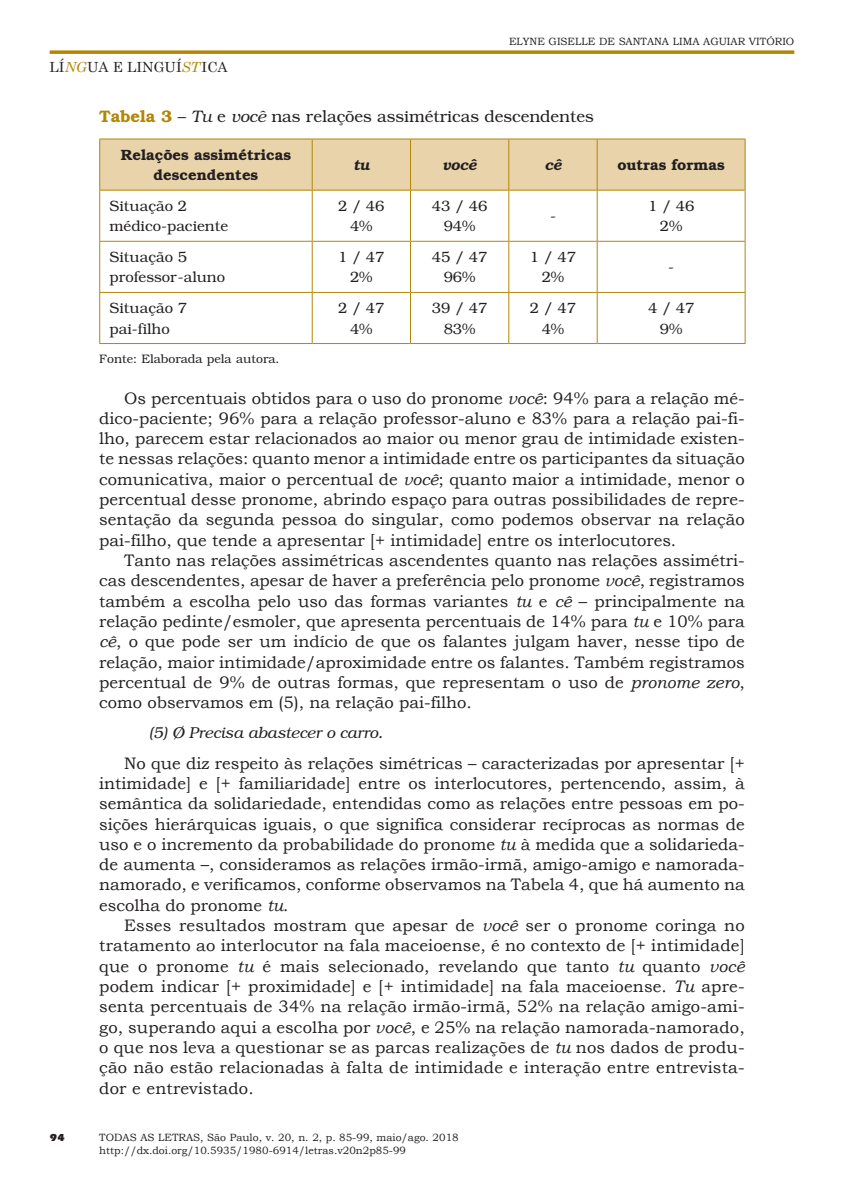
<style>
.page{position:relative;width:844px;height:1191px;background:#fff}
.page>*{position:absolute;margin:0;border:0;box-sizing:border-box;transform-origin:0 0}
.Texto{font:16.62px/20.3px "Bookman Old Style";color:#231f20;text-align:justify}
.Tabela_Tit{font:300 16.62px "Bookman";color:#231f20}
.Citação{font:italic 300 15.75px "Bookman";color:#231f20}
.Tabela_Miolo{font:300 14.88px/20.1px "Bookman";color:#231f20;text-align:center}
.Tabela_Gravata{font:600 14.88px/20.1px "Bookman";color:#231f20;text-align:center}
.Tabela_Gravata-2{font:italic 600 14.88px "Bookman";color:#231f20}
.t1{font:14px "Century Schoolbook";color:#231f20}
.Fonte_fig{font:300 12.25px "Bookman";color:#231f20}
.t2{font:10.5px/12.6px "Bookman Old Style";color:#231f20}
.t3{font:900 10.5px "Itc Eras";color:#231f20}
.s1{font-style:italic;color:#b28705}
.s2{font-weight:600;color:#b28705}
.s3{font-style:italic}
</style>
<div class="page">
<svg style="left:50px;top:50px;width:744px;height:4px;background:#bb9523"></svg>
<div style="left:100px;top:140px;width:644px;height:50px;background:#e8d3aa"></div>
<hr style="left:99px;top:139px;width:213px;height:1px;background:#b28705">
<hr style="left:99px;top:139px;width:1px;height:51px;background:#b28705">
<hr style="left:312px;top:139px;width:98px;height:1px;background:#b28705">
<hr style="left:312px;top:139px;width:1px;height:51px;background:#b28705">
<hr style="left:410px;top:139px;width:98px;height:1px;background:#b28705">
<hr style="left:410px;top:139px;width:1px;height:51px;background:#b28705">
<hr style="left:508px;top:139px;width:89px;height:1px;background:#b28705">
<hr style="left:508px;top:139px;width:1px;height:51px;background:#b28705">
<hr style="left:597px;top:139px;width:148px;height:1px;background:#b28705">
<hr style="left:596px;top:139px;width:1px;height:51px;background:#b28705">
<hr style="left:744px;top:139px;width:1px;height:51px;background:#b28705">
<hr style="left:99px;top:190px;width:213px;height:1px;background:#b28705">
<hr style="left:99px;top:191px;width:1px;height:50px;background:#b28705">
<hr style="left:312px;top:190px;width:98px;height:1px;background:#b28705">
<hr style="left:312px;top:191px;width:1px;height:50px;background:#b28705">
<hr style="left:410px;top:190px;width:98px;height:1px;background:#b28705">
<hr style="left:410px;top:191px;width:1px;height:50px;background:#b28705">
<hr style="left:508px;top:190px;width:89px;height:1px;background:#b28705">
<hr style="left:508px;top:191px;width:1px;height:50px;background:#b28705">
<hr style="left:597px;top:190px;width:148px;height:1px;background:#b28705">
<hr style="left:596px;top:191px;width:1px;height:50px;background:#b28705">
<hr style="left:744px;top:191px;width:1px;height:50px;background:#b28705">
<hr style="left:99px;top:241px;width:213px;height:1px;background:#b28705">
<hr style="left:99px;top:242px;width:1px;height:50px;background:#b28705">
<hr style="left:312px;top:241px;width:98px;height:1px;background:#b28705">
<hr style="left:312px;top:242px;width:1px;height:50px;background:#b28705">
<hr style="left:410px;top:241px;width:98px;height:1px;background:#b28705">
<hr style="left:410px;top:242px;width:1px;height:50px;background:#b28705">
<hr style="left:508px;top:241px;width:89px;height:1px;background:#b28705">
<hr style="left:508px;top:242px;width:1px;height:50px;background:#b28705">
<hr style="left:597px;top:241px;width:148px;height:1px;background:#b28705">
<hr style="left:596px;top:242px;width:1px;height:50px;background:#b28705">
<hr style="left:744px;top:242px;width:1px;height:50px;background:#b28705">
<hr style="left:99px;top:292px;width:213px;height:1px;background:#b28705">
<hr style="left:99px;top:293px;width:1px;height:50px;background:#b28705">
<hr style="left:312px;top:292px;width:98px;height:1px;background:#b28705">
<hr style="left:312px;top:293px;width:1px;height:50px;background:#b28705">
<hr style="left:410px;top:292px;width:98px;height:1px;background:#b28705">
<hr style="left:410px;top:293px;width:1px;height:50px;background:#b28705">
<hr style="left:508px;top:292px;width:89px;height:1px;background:#b28705">
<hr style="left:508px;top:293px;width:1px;height:50px;background:#b28705">
<hr style="left:597px;top:292px;width:148px;height:1px;background:#b28705">
<hr style="left:596px;top:293px;width:1px;height:50px;background:#b28705">
<hr style="left:744px;top:293px;width:1px;height:50px;background:#b28705">
<hr style="left:99px;top:343px;width:213px;height:1px;background:#b28705">
<hr style="left:312px;top:343px;width:98px;height:1px;background:#b28705">
<hr style="left:410px;top:343px;width:98px;height:1px;background:#b28705">
<hr style="left:508px;top:343px;width:89px;height:1px;background:#b28705">
<hr style="left:597px;top:343px;width:148px;height:1px;background:#b28705">
<p class="t1" style="left:50px;top:55px;width:179px">LÍ<span class="s1">NG</span>UA E LINGUÍ<span class="s1">ST</span>ICA</p>
<p class="t2" style="left:509px;top:35px;width:287px">ELYNE GISELLE DE SANTANA LIMA AGUIAR VITÓRIO</p>
<p class="Tabela_Tit" style="left:99px;top:107px;width:496px"><span class="s2">Tabela 3</span> – <span class="s3">Tu</span> e <span class="s3">você</span> nas relações assimétricas descendentes</p>
<p class="Tabela_Gravata" style="left:121px;top:145px;width:172px">Relações assimétricas descendentes</p>
<p class="Tabela_Gravata-2" style="left:353px;top:156px;width:18px">tu</p>
<p class="Tabela_Gravata-2" style="left:442px;top:156px;width:35px">você</p>
<p class="Tabela_Gravata-2" style="left:544px;top:156px;width:18px">cê</p>
<p class="Tabela_Gravata" style="left:617px;top:155px;width:109px">outras formas</p>
<p class="Tabela_Miolo" style="left:110px;top:196px;width:120px;text-align:left">Situação 2 médico-paciente</p>
<p class="Tabela_Miolo" style="left:338px;top:196px;width:48px">2 / 46<br>4%</p>
<p class="Tabela_Miolo" style="left:432px;top:196px;width:57px">43 / 46<br>94%</p>
<p class="Tabela_Miolo" style="left:648px;top:196px;width:48px">1 / 46<br>2%</p>
<p class="Tabela_Miolo" style="left:550px;top:206px;width:7px">-</p>
<p class="Tabela_Miolo" style="left:110px;top:247px;width:117px;text-align:left">Situação 5 professor-aluno</p>
<p class="Tabela_Miolo" style="left:338px;top:247px;width:48px">1 / 47</p>
<p class="Tabela_Miolo" style="left:350px;top:267px;width:24px">2%</p>
<p class="Tabela_Miolo" style="left:432px;top:247px;width:57px">45 / 47<br>96%</p>
<p class="Tabela_Miolo" style="left:529px;top:247px;width:48px">1 / 47<br>2%</p>
<p class="Tabela_Miolo" style="left:668px;top:257px;width:7px">-</p>
<p class="t3" style="left:50px;top:1131px;width:17px">94</p>
<p class="Tabela_Miolo" style="left:110px;top:298px;width:79px;text-align:left">Situação 7 pai-filho</p>
<p class="Tabela_Miolo" style="left:338px;top:298px;width:48px">2 / 47<br>4%</p>
<p class="Tabela_Miolo" style="left:432px;top:298px;width:57px">39 / 47<br>83%</p>
<p class="Tabela_Miolo" style="left:529px;top:298px;width:48px">2 / 47<br>4%</p>
<p class="Tabela_Miolo" style="left:648px;top:298px;width:48px">4 / 47<br>9%</p>
<p class="Fonte_fig" style="left:99px;top:352px;width:182px">Fonte: Elaborada pela autora.</p>
<p class="Texto" style="left:99px;top:388px;width:646px;text-indent:25px">Os percentuais obtidos para o uso do pronome <span class="s3">você</span>: 94% para a relação mé&shy;dico-paciente; 96% para a relação professor-aluno e 83% para a relação pai-fi&shy;lho, parecem estar relacionados ao maior ou menor grau de intimidade existen&shy;te nessas relações: quanto menor a intimidade entre os participantes da situação comunicativa, maior o percentual de <span class="s3">você</span>; quanto maior a intimidade, menor o percentual desse pronome, abrindo espaço para outras possibilidades de repre&shy;sentação da segunda pessoa do singular, como podemos observar na relação pai-filho, que tende a apresentar [+ intimidade] entre os interlocutores.</p>
<p class="Texto" style="left:99px;top:550px;width:646px;text-indent:25px">Tanto nas relações assimétricas ascendentes quanto nas relações assimétri&shy;cas descendentes, apesar de haver a preferência pelo pronome <span class="s3">você</span>, registramos também a escolha pelo uso das formas variantes <span class="s3">tu</span> e <span class="s3">cê</span> – principalmente na relação pedinte/esmoler, que apresenta percentuais de 14% para <span class="s3">tu</span> e 10% para <span class="s3">cê</span>, o que pode ser um indício de que os falantes julgam haver, nesse tipo de relação, maior intimidade/aproximidade entre os falantes. Também registramos percentual de 9% de outras formas, que representam o uso de <span class="s3">pronome zero</span>, como observamos em (5), na relação pai-filho.</p>
<p class="Citação" style="left:149px;top:724px;width:235px">(5) Ø Precisa abastecer o carro.</p>
<p class="Texto" style="left:99px;top:753px;width:646px;text-indent:25px">No que diz respeito às relações simétricas – caracterizadas por apresentar [+ intimidade] e [+ familiaridade] entre os interlocutores, pertencendo, assim, à semântica da solidariedade, entendidas como as relações entre pessoas em po&shy;sições hierárquicas iguais, o que significa considerar recíprocas as normas de uso e o incremento da probabilidade do pronome <span class="s3">tu</span> à medida que a solidarieda&shy;de aumenta –, consideramos as relações irmão-irmã, amigo-amigo e namorada&shy;namorado, e verificamos, conforme observamos na Tabela 4, que há aumento na escolha do pronome <span class="s3">tu</span>.</p>
<p class="Texto" style="left:99px;top:915px;width:646px;text-indent:25px">Esses resultados mostram que apesar de <span class="s3">você</span> ser o pronome coringa no tratamento ao interlocutor na fala maceioense, é no contexto de [+ intimidade] que o pronome <span class="s3">tu</span> é mais selecionado, revelando que tanto <span class="s3">tu</span> quanto <span class="s3">você </span>podem indicar [+ proximidade] e [+ intimidade] na fala maceioense. <span class="s3">Tu</span> apre&shy;senta percentuais de 34% na relação irmão-irmã, 52% na relação amigo-ami&shy;go, superando aqui a escolha por <span class="s3">você</span>, e 25% na relação namorada-namorado, o que nos leva a questionar se as parcas realizações de <span class="s3">tu</span> nos dados de produ&shy;ção não estão relacionadas à falta de intimidade e interação entre entrevista&shy;dor e entrevistado.</p>
<p class="t2" style="left:99px;top:1131px;width:361px">TODAS AS LETRAS, São Paulo, v. 20, n. 2, p. 85-99, maio/ago. 2018 http://dx.doi.org/10.5935/1980-6914/letras.v20n2p85-99</p>
</div>
